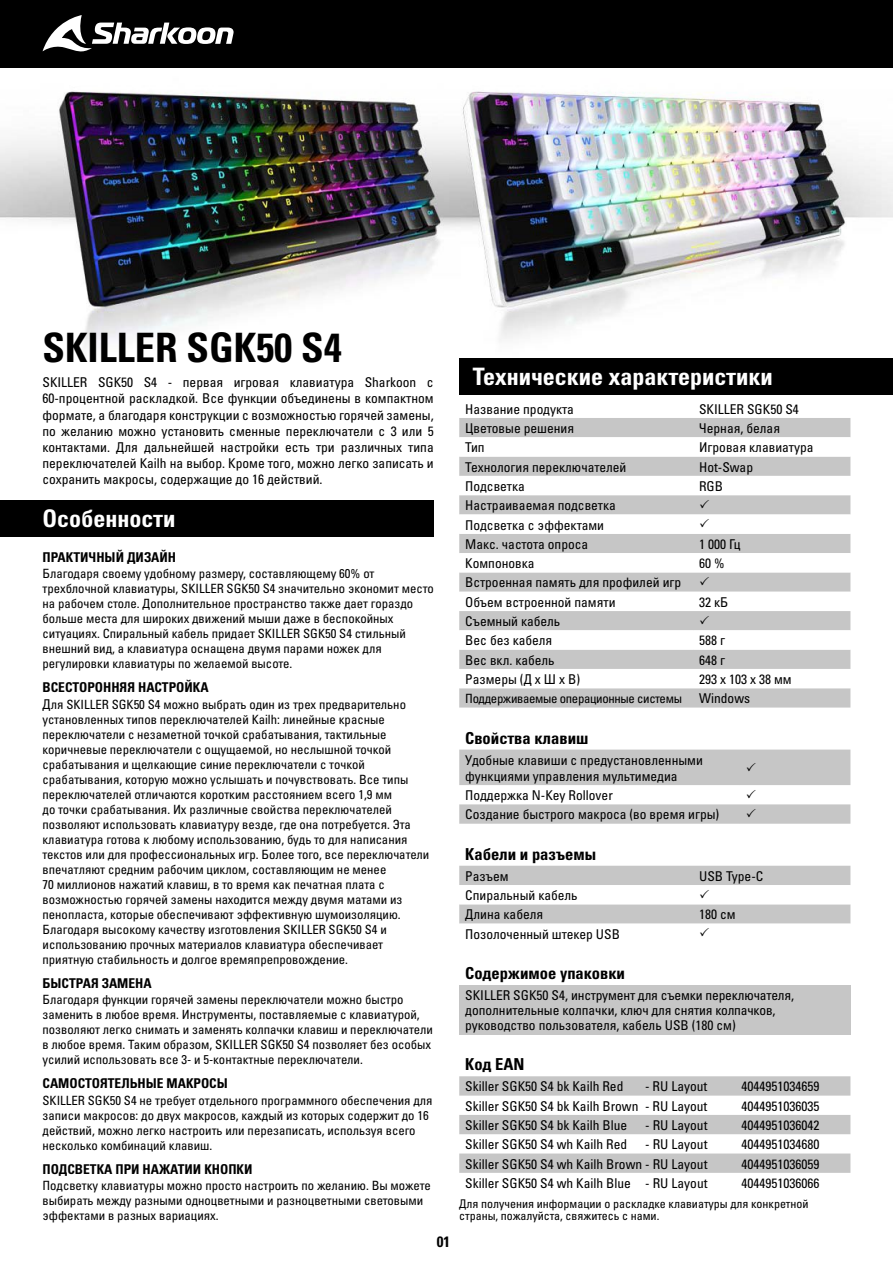
<style>
.page{position:relative;width:893px;height:1263px;background:#fff}
.page>*{position:absolute;margin:0;border:0;box-sizing:border-box;transform-origin:0 0}
.t1{font:40.5px "Univers LTCYR 67 Bold Cond";color:#000}
.t2{font:24px "Univers LTCYR 67 Bold Cond";color:#fff}
.t3{font:16.5px "Univers LTCYR 67 Bold Cond";color:#000}
.t4{font:15px "Univers LTCYR 67 Bold Cond";color:#000}
.t5{font:condensed 13.5px/16.2px "Univers LTCYR 57";color:#000}
.t6{font:13.5px "Univers LTCYR 67 Bold Cond";color:#000}
.t7{font:condensed 12.75px/15px "Univers LTCYR 57";color:#000}
.t8{font:condensed 12.75px "Univers LTCYR 57";letter-spacing:-.025em;color:#000}
.t9{font:condensed 12px/12px "Univers LTCYR 57";color:#000}
.s1{font-size:13.5px}
</style>
<div class="page">
<div style="left:0;top:0;width:893px;height:69px;background:#000"></div>
<svg style="left:43px;top:15px;width:191px;height:37px"></svg>
<img style="left:0;top:91px;width:893px;height:256px">
<div style="left:0;top:500px;width:434px;height:37px;background:#000"></div>
<div style="left:459px;top:358px;width:434px;height:37px;background:#000"></div>
<div style="left:459px;top:418px;width:391px;height:289px;background:#c6c6c6"></div>
<svg style="left:459px;top:437px;width:391px;height:193px"></svg>
<svg style="left:459px;top:630px;width:391px;height:58px"></svg>
<div style="left:459px;top:985px;width:391px;height:49px;background:#c6c6c6"></div>
<svg style="left:459px;top:1076px;width:391px;height:97px"></svg>
<svg style="left:700px;top:500px;width:9px;height:8px"></svg>
<svg style="left:700px;top:519px;width:9px;height:9px"></svg>
<svg style="left:700px;top:577px;width:9px;height:8px"></svg>
<svg style="left:700px;top:615px;width:9px;height:9px"></svg>
<svg style="left:459px;top:749px;width:391px;height:75px"></svg>
<svg style="left:459px;top:866px;width:391px;height:58px"></svg>
<h1 class="t1" style="left:43px;top:323px;width:301px">SKILLER SGK50 S4</h1>
<p class="t5" style="left:43px;top:374px;width:393px;text-align:justify">SKILLER SGK50 S4 - первая игровая клавиатура Sharkoon с 60-процентной раскладкой. Все функции объединены в компактном формате, а благодаря конструкции с возможностью горячей замены, по желанию можно установить сменные переключатели с 3 или 5 контактами. Для дальнейшей настройки есть три различных типа переключателей Kailh на выбор. Кроме того, можно легко записать и сохранить макросы, содержащие до 16 действий.</p>
<h2 class="t2" style="left:43px;top:503px;width:134px">Особенности</h2>
<p class="t6" style="left:43px;top:549px;width:135px">ПРАКТИЧНЫЙ ДИЗАЙН</p>
<p class="t7" style="left:43px;top:566px;width:393px">Благодаря своему удобному размеру, составляющему 60% от трехблочной клавиатуры, SKILLER SGK50 S4 значительно экономит место на рабочем столе. Дополнительное пространство также дает гораздо больше места для широких движений мыши даже в беспокойных ситуациях. Спиральный кабель придает SKILLER SGK50 S4 стильный внешний вид, а клавиатура оснащена двумя парами ножек для регулировки клавиатуры по желаемой высоте.</p>
<p class="t6" style="left:43px;top:679px;width:168px">ВСЕСТОРОННЯЯ НАСТРОЙКА</p>
<p class="t7" style="left:43px;top:696px;width:388px"><span class="s1">Д</span>ля SKILLER SGK50 S4 можно выбрать один из трех предварительно установленных типов переключателей Kailh: линейные красные переключатели с незаметной точкой срабатывания, тактильные коричневые переключатели с ощущаемой, но неслышной точкой срабатывания и щелкающие синие переключатели с точкой срабатывания, которую можно услышать и почувствовать. Все типы переключателей отличаются коротким расстоянием всего 1,9 мм<br>до точки срабатывания. Их различные свойства переключателей позволяют использовать клавиатуру везде, где она потребуется. Эта клавиатура готова к любому использованию, будь то для написания текстов или для профессиональных игр. Более того, все переключатели впечатляют средним рабочим циклом, составляющим не менее<br>70 миллионов нажатий клавиш, в то время как печатная плата с возможностью горячей замены находится между двумя матами из пенопласта, которые обеспечивают эффективную шумоизоляцию.<br>Благодаря высокому качеству изготовления SKILLER SGK50 S4 и использованию прочных материалов клавиатура обеспечивает приятную стабильность и долгое времяпрепровождение.</p>
<p class="t6" style="left:43px;top:975px;width:111px">БЫСТРАЯ ЗАМЕНА</p>
<p class="t7" style="left:43px;top:992px;width:392px">Благодаря функции горячей замены переключатели можно быстро заменить в любое время. Инструменты, поставляемые с клавиатурой, позволяют легко снимать и заменять колпачки клавиш и переключатели в любое время. Таким образом, SKILLER SGK50 S4 позволяет без особых усилий использовать все 3- и 5-контактные переключатели.</p>
<p class="t6" style="left:43px;top:1075px;width:187px">САМОСТОЯТЕЛЬНЫЕ МАКРОСЫ</p>
<p class="t7" style="left:43px;top:1092px;width:392px">SKILLER SGK50 S4 не требует отдельного программного обеспечения для записи макросов: до двух макросов, каждый из которых содержит до 16 действий, можно легко настроить или перезаписать, используя всего несколько комбинаций клавиш.</p>
<p class="t6" style="left:43px;top:1161px;width:212px">ПОДСВЕТКА ПРИ НАЖАТИИ КНОПКИ</p>
<p class="t7" style="left:43px;top:1178px;width:390px">Подсветку клавиатуры можно просто настроить по желанию. Вы можете выбирать между разными одноцветными и разноцветными световыми эффектами в разных вариациях.</p>
<p class="t4" style="left:437px;top:1232px;width:15px">01</p>
<h2 class="t2" style="left:473px;top:362px;width:302px">Технические xарактеристики</h2>
<p class="t5" style="left:465px;top:400px;width:110px">Название продукта</p>
<p class="t5" style="left:699px;top:400px;width:101px">SKILLER SGK50 S4</p>
<p class="t5" style="left:465px;top:420px;width:111px">Цветовые решения</p>
<p class="t5" style="left:699px;top:420px;width:82px">Черная, белая</p>
<p class="t5" style="left:465px;top:439px;width:21px">Тип</p>
<p class="t5" style="left:699px;top:439px;width:116px">Игровая клавиатура</p>
<p class="t5" style="left:465px;top:458px;width:163px">Технология переключателей</p>
<p class="t5" style="left:699px;top:458px;width:55px">Hot-Swap</p>
<p class="t5" style="left:465px;top:478px;width:61px">Подсветка</p>
<p class="t5" style="left:699px;top:478px;width:26px">RGB</p>
<p class="t5" style="left:465px;top:495px;width:152px;line-height:19.4px">Настраиваемая подсветка<br>Подсветка с эффектами<br>Макс. частота опроса</p>
<p class="t5" style="left:699px;top:536px;width:43px">1 000 Гц</p>
<p class="t5" style="left:465px;top:555px;width:71px">Компоновка</p>
<p class="t5" style="left:699px;top:555px;width:27px">60 %</p>
<p class="t5" style="left:465px;top:573px;width:217px;line-height:19.4px">Встроенная память для профилей игр<br>Объем встроенной памяти</p>
<p class="t5" style="left:699px;top:593px;width:31px">32 кБ</p>
<p class="t5" style="left:465px;top:611px;width:96px;line-height:19.4px">Съемный кабель<br>Вес без кабеля</p>
<p class="t5" style="left:699px;top:632px;width:27px">588 г</p>
<p class="t5" style="left:465px;top:651px;width:91px">Вес вкл. кабель</p>
<p class="t5" style="left:699px;top:651px;width:27px">648 г</p>
<p class="t5" style="left:465px;top:671px;width:116px">Размеры (Д x Ш x В)</p>
<p class="t5" style="left:699px;top:671px;width:94px">293 x 103 x 38 мм</p>
<p class="t8" style="left:465px;top:690px;width:218px">Поддерживаемые операционные системы</p>
<p class="t5" style="left:699px;top:690px;width:52px">Windows</p>
<p class="t3" style="left:465px;top:728px;width:125px">Свойства клавиш</p>
<p class="t5" style="left:465px;top:751px;width:239px">Удобные клавиши с предустановленными функциями управления мультимедиа</p>
<p class="t5" style="left:465px;top:785px;width:256px;line-height:19.4px">Поддержка N-Key Rollover<br>Создание быстрого макроса (во время игры)</p>
<p class="t3" style="left:465px;top:844px;width:132px">Кабели и разъемы</p>
<p class="t5" style="left:465px;top:867px;width:45px">Разъем</p>
<p class="t5" style="left:699px;top:867px;width:66px">USB Type-C</p>
<p class="t5" style="left:465px;top:885px;width:114px;line-height:19.4px">Спиральный кабель<br>Длина кабеля</p>
<p class="t5" style="left:699px;top:906px;width:38px">180 см</p>
<p class="t5" style="left:465px;top:925px;width:156px">Позолоченный штекер USB</p>
<p class="t3" style="left:465px;top:963px;width:161px">Содержимое упаковки</p>
<p class="t5" style="left:465px;top:987px;width:330px;line-height:15px">SKILLER SGK50 S4, инструмент для съемки переключателя, дополнительные колпачки, ключ для снятия колпачков, руководство пользователя, кабель USB (180 см)</p>
<p class="t3" style="left:465px;top:1054px;width:61px">Код EAN</p>
<p class="t5" style="left:465px;top:1078px;width:160px">Skiller SGK50 S4 bk Kailh Red</p>
<p class="t5" style="left:645px;top:1078px;width:64px">- RU Layout</p>
<p class="t5" style="left:742px;top:1078px;width:79px">4044951034659</p>
<p class="t5" style="left:465px;top:1097px;width:244px">Skiller SGK50 S4 bk Kailh Brown - RU Layout</p>
<p class="t5" style="left:742px;top:1097px;width:79px">4044951036035</p>
<p class="t5" style="left:465px;top:1117px;width:163px">Skiller SGK50 S4 bk Kailh Blue</p>
<p class="t5" style="left:645px;top:1117px;width:64px">- RU Layout</p>
<p class="t5" style="left:742px;top:1117px;width:79px">4044951036042</p>
<p class="t5" style="left:465px;top:1136px;width:163px">Skiller SGK50 S4 wh Kailh Red</p>
<p class="t5" style="left:645px;top:1136px;width:64px">- RU Layout</p>
<p class="t5" style="left:742px;top:1136px;width:79px">4044951034680</p>
<p class="t5" style="left:465px;top:1155px;width:244px">Skiller SGK50 S4 wh Kailh Brown - RU Layout</p>
<p class="t5" style="left:742px;top:1155px;width:79px">4044951036059</p>
<p class="t5" style="left:465px;top:1174px;width:244px">Skiller SGK50 S4 wh Kailh Blue - RU Layout</p>
<p class="t5" style="left:742px;top:1174px;width:79px">4044951036066</p>
<p class="t9" style="left:459px;top:1197px;width:351px">Для получения информации о раскладке клавиатуры для конкретной страны, пожалуйста, свяжитесь с нами.</p>
</div>
